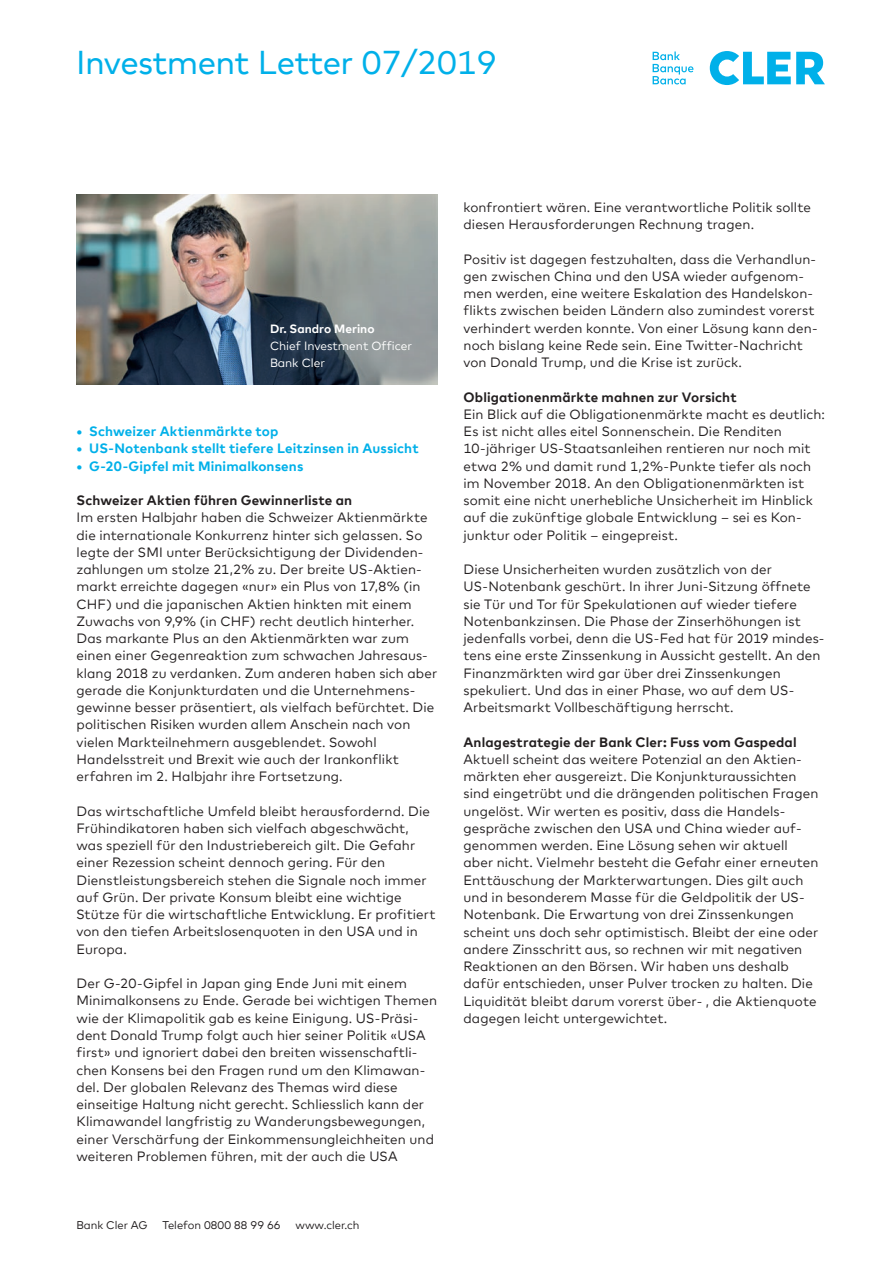
<style>
.page{position:relative;width:893px;height:1263px;background:#fff}
.page>*{position:absolute;margin:0;border:0;box-sizing:border-box;transform-origin:0 0}
.t1{font:33px "Cler Mark Headline";color:#00b0e9}
.t2{font:13.5px/17.2px "Cler Mark Text";letter-spacing:.01em;color:#231f20}
.t3{font:700 13.5px "Cler Mark Text";letter-spacing:.01em;color:#231f20}
.t4{font:700 13.5px "Cler Mark Text";letter-spacing:.01em;color:#00b0e9}
.t5{font:12px/17.2px "Cler Mark Text";color:#fff}
.t6{font:700 12px "Cler Mark Text";color:#fff}
.t7{font:11.25px "Cler Mark Text";color:#231f20}
</style>
<div class="page">
<svg style="left:653px;top:52px;width:40px;height:32px"></svg>
<svg style="left:710px;top:51px;width:115px;height:34px"></svg>
<img style="left:77px;top:195px;width:361px;height:189px">
<h1 class="t1" style="left:77px;top:37px;width:421px">Investment Letter 07/2019</h1>
<p class="t6" style="left:270px;top:319px;width:106px">Dr. Sandro Merino</p>
<p class="t5" style="left:270px;top:336px;width:143px">Chief Investment Officer<br>Bank Cler</p>
<p class="t4" style="left:77px;top:421px;width:203px">• Schweizer Aktienmärkte top</p>
<p class="t4" style="left:77px;top:438px;width:344px">• US-Notenbank stellt tiefere Leitzinsen in Aussicht</p>
<p class="t4" style="left:77px;top:455px;width:228px">• G-20-Gipfel mit Minimalkonsens</p>
<p class="t3" style="left:77px;top:490px;width:277px">Schweizer Aktien führen Gewinnerliste an</p>
<p class="t2" style="left:77px;top:508px;width:362px">Im ersten Halbjahr haben die Schweizer Aktienmärkte die internationale Konkurrenz hinter sich gelassen. So legte der SMI unter Berücksichtigung der Dividenden&shy;zahlungen um stolze 21,2% zu. Der breite US-Aktien&shy;markt erreichte dagegen «nur» ein Plus von 17,8% (in CHF) und die japanischen Aktien hinkten mit einem Zuwachs von 9,9% (in CHF) recht deutlich hinterher.<br>Das markante Plus an den Aktienmärkten war zum einen einer Gegenreaktion zum schwachen Jahresaus&shy;klang 2018 zu verdanken. Zum anderen haben sich aber gerade die Konjunkturdaten und die Unternehmens&shy;gewinne besser präsentiert, als vielfach befürchtet. Die politischen Risiken wurden allem Anschein nach von vielen Markteilnehmern ausgeblendet. Sowohl Handelsstreit und Brexit wie auch der Irankonflikt erfahren im 2. Halbjahr ihre Fortsetzung.</p>
<p class="t2" style="left:77px;top:801px;width:361px">Das wirtschaftliche Umfeld bleibt herausfordernd. Die Frühindikatoren haben sich vielfach abgeschwächt, was speziell für den Industriebereich gilt. Die Gefahr einer Rezession scheint dennoch gering. Für den Dienstleistungsbereich stehen die Signale noch immer auf Grün. Der private Konsum bleibt eine wichtige Stütze für die wirtschaftliche Entwicklung. Er profitiert von den tiefen Arbeitslosenquoten in den USA und in Europa.</p>
<p class="t2" style="left:77px;top:974px;width:362px">Der G-20-Gipfel in Japan ging Ende Juni mit einem Minimalkonsens zu Ende. Gerade bei wichtigen Themen wie der Klimapolitik gab es keine Einigung. US-Präsi&shy;dent Donald Trump folgt auch hier seiner Politik «USA first» und ignoriert dabei den breiten wissenschaftli&shy;chen Konsens bei den Fragen rund um den Klimawan&shy;del. Der globalen Relevanz des Themas wird diese einseitige Haltung nicht gerecht. Schliesslich kann der Klimawandel langfristig zu Wanderungsbewegungen, einer Verschärfung der Einkommensungleichheiten und weiteren Problemen führen, mit der auch die USA</p>
<p class="t7" style="left:77px;top:1216px;width:72px">Bank Cler AG</p>
<p class="t7" style="left:162px;top:1216px;width:120px">Telefon 0800 88 99 66</p>
<p class="t7" style="left:296px;top:1216px;width:66px">www.cler.ch</p>
<p class="t2" style="left:463px;top:197px;width:349px">konfrontiert wären. Eine verantwortliche Politik sollte diesen Herausforderungen Rechnung tragen.</p>
<p class="t2" style="left:463px;top:249px;width:356px">Positiv ist dagegen festzuhalten, dass die Verhandlun&shy;gen zwischen China und den USA wieder aufgenom&shy;men werden, eine weitere Eskalation des Handelskon&shy;flikts zwischen beiden Ländern also zumindest vorerst verhindert werden konnte. Von einer Lösung kann den&shy;noch bislang keine Rede sein. Eine Twitter-Nachricht von Donald Trump, und die Krise ist zurück.</p>
<p class="t3" style="left:463px;top:387px;width:275px">Obligationenmärkte mahnen zur Vorsicht</p>
<p class="t2" style="left:463px;top:404px;width:363px">Ein Blick auf die Obligationenmärkte macht es deutlich:<br>Es ist nicht alles eitel Sonnenschein. Die Renditen 10-jähriger US-Staatsanleihen rentieren nur noch mit etwa 2% und damit rund 1,2%-Punkte tiefer als noch im November 2018. An den Obligationenmärkten ist somit eine nicht unerhebliche Unsicherheit im Hinblick auf die zukünftige globale Entwicklung – sei es Kon&shy;junktur oder Politik – eingepreist.</p>
<p class="t2" style="left:463px;top:560px;width:363px">Diese Unsicherheiten wurden zusätzlich von der US-Notenbank geschürt. In ihrer Juni-Sitzung öffnete sie Tür und Tor für Spekulationen auf wieder tiefere Notenbankzinsen. Die Phase der Zinserhöhungen ist jedenfalls vorbei, denn die US-Fed hat für 2019 mindes&shy;tens eine erste Zinssenkung in Aussicht gestellt. An den Finanzmärkten wird gar über drei Zinssenkungen spekuliert. Und das in einer Phase, wo auf dem US-Arbeitsmarkt Vollbeschäftigung herrscht.</p>
<p class="t3" style="left:463px;top:732px;width:335px">Anlagestrategie der Bank Cler: Fuss vom Gaspedal</p>
<p class="t2" style="left:463px;top:749px;width:356px">Aktuell scheint das weitere Potenzial an den Aktien&shy;märkten eher ausgereizt. Die Konjunkturaussichten sind eingetrübt und die drängenden politischen Fragen ungelöst. Wir werten es positiv, dass die Handels&shy;gespräche zwischen den USA und China wieder auf&shy;genommen werden. Eine Lösung sehen wir aktuell aber nicht. Vielmehr besteht die Gefahr einer erneuten Enttäuschung der Markterwartungen. Dies gilt auch und in besonderem Masse für die Geldpolitik der US-Notenbank. Die Erwartung von drei Zinssenkungen scheint uns doch sehr optimistisch. Bleibt der eine oder andere Zinsschritt aus, so rechnen wir mit negativen Reaktionen an den Börsen. Wir haben uns deshalb dafür entschieden, unser Pulver trocken zu halten. Die Liquidität bleibt darum vorerst über- , die Aktienquote dagegen leicht untergewichtet.</p>
</div>
